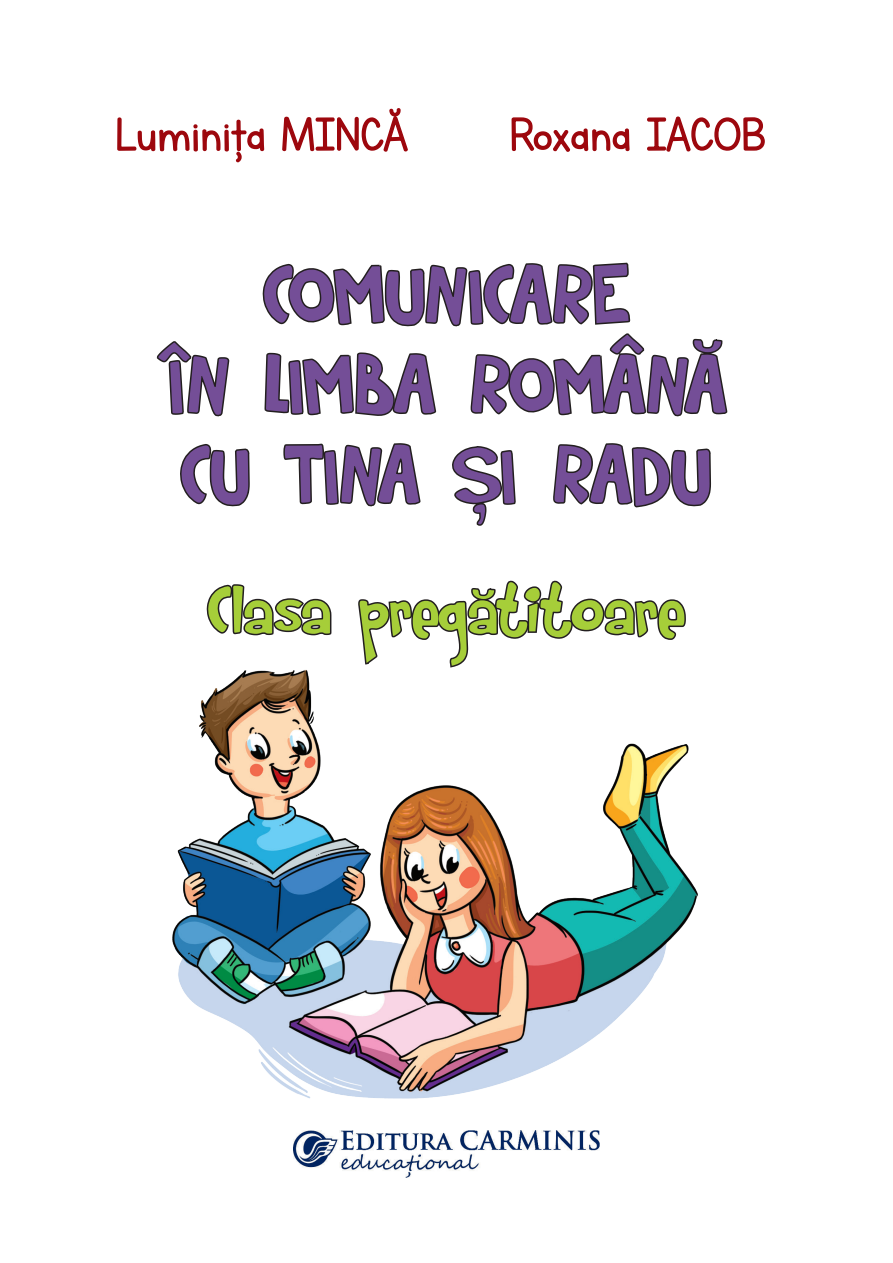
<style>
.page{position:relative;width:893px;height:1263px;background:#fff}
.page>*{position:absolute;margin:0;border:0;box-sizing:border-box;transform-origin:0 0}
.t1{font:90px/90px "Rumpelstiltskin";letter-spacing:-.015em;color:#744e97;text-align:center}
.t2{font:72px "Rumpelstiltskin";letter-spacing:-.02em;color:#a6ce39}
.t3{font:54px "Lettersfor Learners";color:#9d070d}
</style>
<div class="page">
<svg style="left:117px;top:108px;width:648px;height:555px"></svg>
<img style="left:293px;top:1131px;width:307px;height:47px">
<img style="left:172px;top:663px;width:526px;height:436px">
<p class="t3" style="left:115px;top:106px;width:294px">Luminiţa MINCĂ</p>
<p class="t3" style="left:510px;top:106px;width:258px">Roxana IACOB</p>
<p class="t1" style="left:166px;top:256px;width:561px">COMUNICARE<br>ÎN LIMBA ROMÂNĂ<br>CU TINA ŞI RADU</p>
<p class="t2" style="left:207px;top:564px;width:481px">Clasa pregătitoare</p>
</div>
